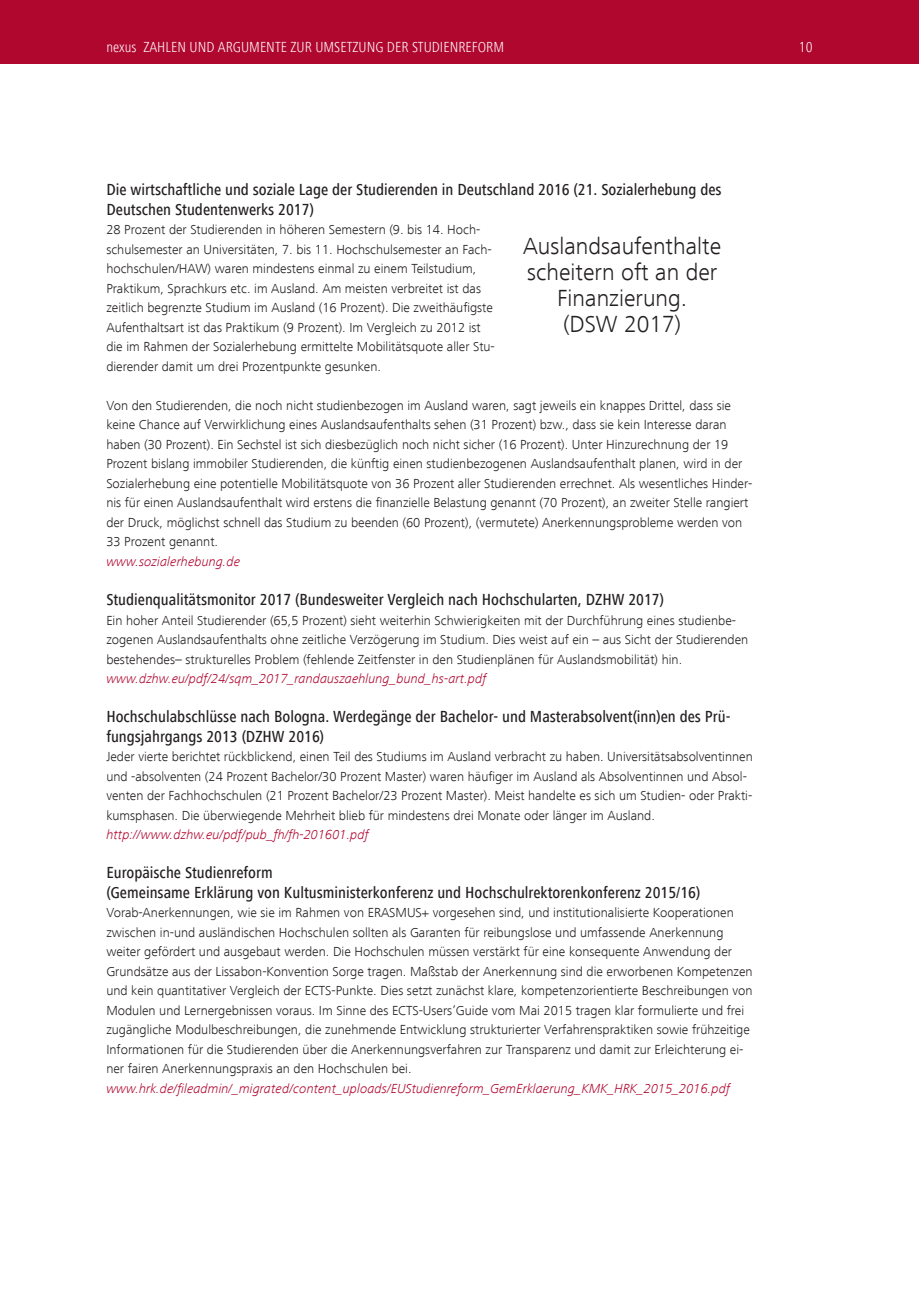
<style>
.page{position:relative;width:919px;height:1289px;background:#fff}
.page>*{position:absolute;margin:0;border:0;box-sizing:border-box;transform-origin:0 0}
.t1{font:300 24px/26px "Frutiger Next LT";color:#231f20;text-align:center}
.t2{font:300 condensed 18.75px "Frutiger Next LT";color:#fff}
.t3{font:500 condensed 16.5px/19.5px "Frutiger Next LT";color:#231f20}
.t4{font:300 condensed 15px "Frutiger Next LT";color:#fff}
.t5{font:300 13.5px/19.5px "Frutiger Next LT";color:#231f20}
.t6{font:italic 300 13.5px "Frutiger Next LT";color:#b0072f}
</style>
<div class="page">
<div style="left:0;top:0;width:918px;height:64px;background:#b0072f"></div>
<h2 class="t2" style="left:108px;top:33px;width:83px">Kapitelname</h2>
<p class="t4" style="left:143px;top:39px;width:362px">ZAHLEN UND ARGUMENTE ZUR UMSETZUNG DER STUDIENREFORM</p>
<h2 class="t2" style="left:795px;top:33px;width:19px">10<sub>10</sub></h2>
<p class="t4" style="left:106px;top:39px;width:32px">nexus</p>
<p class="t3" style="left:106px;top:180px;width:616px">Die wirtschaftliche und soziale Lage der Studierenden in Deutschland 2016 (21. Sozialerhebung des<br>Deutschen Studentenwerks 2017)</p>
<p class="t5" style="left:106px;top:220px;width:390px">28 Prozent der Studierenden in höheren Semestern (9. bis 14. Hoch&shy;schulsemester an Universitäten, 7. bis 11. Hochschulsemester an Fach&shy;hochschulen/HAW) waren mindestens einmal zu einem Teilstudium, Praktikum, Sprachkurs etc. im Ausland. Am meisten verbreitet ist das zeitlich begrenzte Studium im Ausland (16 Prozent). Die zweithäufigste Aufenthaltsart ist das Praktikum (9 Prozent). Im Vergleich zu 2012 ist die im Rahmen der Sozialerhebung ermittelte Mobilitätsquote aller Stu&shy;dierender damit um drei Prozentpunkte gesunken.</p>
<p class="t5" style="left:106px;top:396px;width:647px">Von den Studierenden, die noch nicht studienbezogen im Ausland waren, sagt jeweils ein knappes Drittel, dass sie keine Chance auf Verwirklichung eines Auslandsaufenthalts sehen (31 Prozent) bzw., dass sie kein Interesse daran haben (30 Prozent). Ein Sechstel ist sich diesbezüglich noch nicht sicher (16 Prozent). Unter Hinzurechnung der 19<br>Prozent bislang immobiler Studierenden, die künftig einen studienbezogenen Auslandsaufenthalt planen, wird in der Sozialerhebung eine potentielle Mobilitätsquote von 36 Prozent aller Studierenden errechnet. Als wesentliches Hinder&shy;nis für einen Auslandsaufenthalt wird erstens die finanzielle Belastung genannt (70 Prozent), an zweiter Stelle rangiert der Druck, möglichst schnell das Studium zu beenden (60 Prozent), (vermutete) Anerkennungsprobleme werden von 33 Prozent genannt.</p>
<p class="t6" style="left:106px;top:554px;width:135px">www.sozialerhebung.de</p>
<p class="t3" style="left:106px;top:590px;width:559px">Studienqualitätsmonitor 2017 (Bundesweiter Vergleich nach Hochschularten, DZHW 2017)</p>
<p class="t5" style="left:106px;top:610px;width:643px">Ein hoher Anteil Studierender (65,5 Prozent) sieht weiterhin Schwierigkeiten mit der Durchführung eines studienbe&shy;zogenen Auslandsaufenthalts ohne zeitliche Verzögerung im Studium. Dies weist auf ein – aus Sicht der Studierenden bestehendes– strukturelles Problem (fehlende Zeitfenster in den Studienplänen für Auslandsmobilität) hin.</p>
<p class="t6" style="left:106px;top:671px;width:381px">www.dzhw.eu/pdf/24/sqm_2017_randauszaehlung_bund_hs-art.pdf</p>
<p class="t3" style="left:106px;top:707px;width:625px">Hochschulabschlüsse nach Bologna. Werdegänge der Bachelor- und Masterabsolvent(inn)en des Prü&shy;fungsjahrgangs 2013 (DZHW 2016)</p>
<p class="t5" style="left:106px;top:747px;width:648px">Jeder vierte berichtet rückblickend, einen Teil des Studiums im Ausland verbracht zu haben. Universitätsabsolventinnen und -absolventen (24 Prozent Bachelor/30 Prozent Master) waren häufiger im Ausland als Absolventinnen und Absol&shy;venten der Fachhochschulen (21 Prozent Bachelor/23 Prozent Master). Meist handelte es sich um Studien- oder Prakti&shy;kumsphasen. Die überwiegende Mehrheit blieb für mindestens drei Monate oder länger im Ausland.</p>
<p class="t6" style="left:106px;top:827px;width:264px">http://www.dzhw.eu/pdf/pub_fh/fh-201601.pdf</p>
<p class="t3" style="left:106px;top:863px;width:595px">Europäische Studienreform<br>(Gemeinsame Erklärung von Kultusministerkonferenz und Hochschulrektorenkonferenz 2015/16)</p>
<p class="t5" style="left:106px;top:903px;width:647px">Vorab-Anerkennungen, wie sie im Rahmen von ERASMUS+ vorgesehen sind, und institutionalisierte Kooperationen zwischen in-und ausländischen Hochschulen sollten als Garanten für reibungslose und umfassende Anerkennung weiter gefördert und ausgebaut werden. Die Hochschulen müssen verstärkt für eine konsequente Anwendung der Grundsätze aus der Lissabon-Konvention Sorge tragen. Maßstab der Anerkennung sind die erworbenen Kompetenzen und kein quantitativer Vergleich der ECTS-Punkte. Dies setzt zunächst klare, kompetenzorientierte Beschreibungen von Modulen und Lernergebnissen voraus. Im Sinne des ECTS-Users’Guide vom Mai 2015 tragen klar formulierte und frei zugängliche Modulbeschreibungen, die zunehmende Entwicklung strukturierter Verfahrenspraktiken sowie frühzeitige Informationen für die Studierenden über die Anerkennungsverfahren zur Transparenz und damit zur Erleichterung ei&shy;ner fairen Anerkennungspraxis an den Hochschulen bei.</p>
<p class="t6" style="left:106px;top:1080px;width:625px">www.hrk.de/fileadmin/_migrated/content_uploads/EUStudienreform_GemErklaerung_KMK_HRK_2015_2016.pdf</p>
<h1 class="t1" style="left:523px;top:233px;width:199px">Auslandsaufenthalte scheitern oft an der<br>Finanzierung.<br>(DSW 2017)</h1>
</div>
